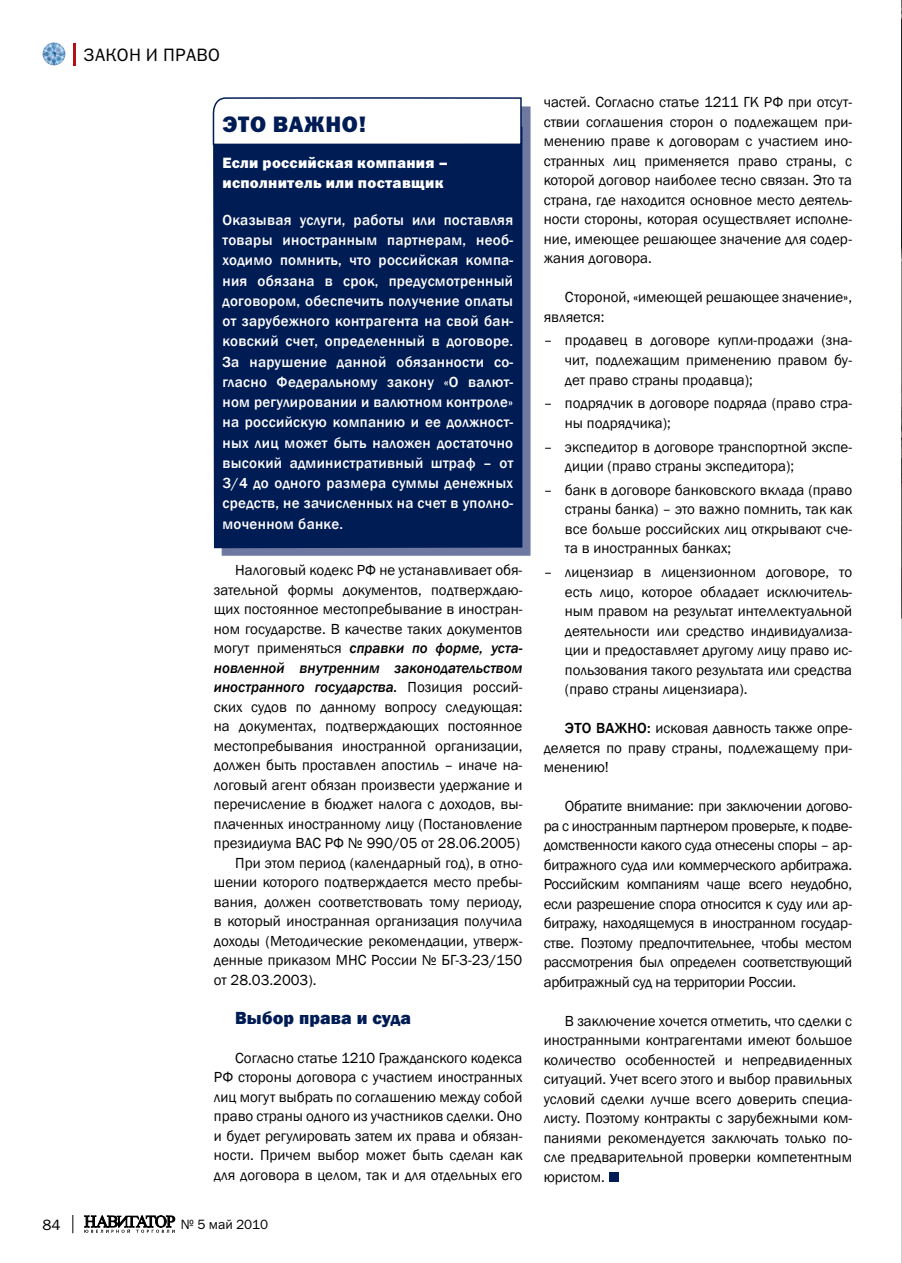
<style>
.page{position:relative;width:902px;height:1263px;background:#fff}
.page>*{position:absolute;margin:0;border:0;box-sizing:border-box;transform-origin:0 0}
.t1{font:22.5px "Franklin Gothic Heavy C";letter-spacing:.03em;color:#001c54}
.t2{font:800 18px "Franklin Gothic";letter-spacing:.01em;color:#001c54}
.t3{font:18px "Franklin Gothic Book C";letter-spacing:.02em;color:#000}
.t4{font:15px/19.5px "Franklin Gothic";color:#000;text-align:justify}
.t5{font:500 15px/20.2px "Franklin Gothic";letter-spacing:.02em;color:#fff;text-align:justify}
.t6{font:italic 500 15px "Franklin Gothic";color:#000}
.t7{font:15px/19.5px "Franklin Gothic Heavy C";letter-spacing:.02em;color:#fff}
.t8{font:15px "Franklin Gothic Book C";color:#000}
.t9{font:13.5px "Franklin Gothic Book C";color:#000}
.s1{font-weight:400;font-style:normal}
.s2{font-weight:500}
</style>
<div class="page">
<img style="left:43px;top:43px;width:22px;height:22px;border-radius:11px">
<hr style="left:73px;top:43px;width:3px;height:23px;background:#b11116">
<svg style="left:84px;top:1215px;width:91px;height:18px"></svg>
<svg style="left:72px;top:1215px;width:1px;height:18px"></svg>
<div style="left:609px;top:1172px;width:9px;height:9px;background:#001c54"></div>
<div style="left:221px;top:106px;width:309px;height:450px;background:#6f78a1"></div>
<div style="left:213px;top:146px;width:309px;height:402px;background:#001c54"></div>
<svg style="left:212px;top:97px;width:310px;height:49px"></svg>
<img style="left:901px;top:0;width:1px;height:1263px">
<p class="t3" style="left:84px;top:45px;width:138px">ЗАКОН И ПРАВО</p>
<h1 class="t1" style="left:222px;top:111px;width:145px">ЭТО ВАЖНО!</h1>
<p class="t7" style="left:222px;top:153px;width:227px">Если российская компания – исполнитель или поставщик</p>
<p class="t5" style="left:222px;top:210px;width:292px">Оказывая услуги, работы или поставляя товары иностранным партнерам, необ&shy;ходимо помнить, что российская компа&shy;ния обязана в срок, предусмотренный договором, обеспечить получение оплаты от зарубежного контрагента на свой бан&shy;ковский счет, определенный в договоре.<br>За нарушение данной обязанности со&shy;гласно Федеральному закону «О валют&shy;ном регулировании и валютном контроле» на российскую компанию и ее должност&shy;ных лиц может быть наложен достаточно высокий административный штраф – от 3/4 до одного размера суммы денежных средств, не зачисленных на счет в уполно&shy;моченном банке.</p>
<p class="t4" style="left:235px;top:561px;width:288px">Н алоговый кодекс РФ не устанавливает обя-</p>
<p class="t4" style="left:214px;top:580px;width:310px">зательной формы документов, подтверждаю-</p>
<p class="t4" style="left:214px;top:600px;width:310px">щих постоянное местопребывание в иностран-</p>
<p class="t4" style="left:214px;top:619px;width:310px">ном государстве. В качестве таких документов</p>
<p class="t6" style="left:214px;top:639px;width:310px"><span class="s1">могут применяться</span> справки по форме, уста-</p>
<p class="t6" style="left:214px;top:658px;width:310px">новленной внутренним законодательством</p>
<p class="t6" style="left:214px;top:678px;width:310px">иностранного государства. <span class="s1">Позиция россий-</span></p>
<p class="t4" style="left:214px;top:697px;width:310px">ских судов по данному вопросу следующая:</p>
<p class="t4" style="left:214px;top:717px;width:310px">на документах, подтверждающих постоянное</p>
<p class="t4" style="left:214px;top:736px;width:310px">местопребывания иностранной организации,</p>
<p class="t4" style="left:214px;top:756px;width:310px">должен быть проставлен апостиль – иначе на-</p>
<p class="t4" style="left:214px;top:775px;width:310px">логовый агент обязан произвести удержание и</p>
<p class="t4" style="left:214px;top:795px;width:310px">перечисление в бюджет налога с доходов, вы-</p>
<p class="t4" style="left:214px;top:814px;width:310px">плаченных иностранному лицу (Постановление</p>
<p class="t4" style="left:214px;top:834px;width:307px">президиума ВАС РФ № 990/05 от 28.06.2005)</p>
<p class="t4" style="left:235px;top:853px;width:289px">При этом период (календарный год), в отно-</p>
<p class="t4" style="left:214px;top:873px;width:310px">шении которого подтверждается место пребы-</p>
<p class="t4" style="left:214px;top:892px;width:310px">вания, должен соответствовать тому периоду,</p>
<p class="t4" style="left:214px;top:912px;width:310px">в который иностранная организация получила</p>
<p class="t4" style="left:214px;top:931px;width:310px">доходы (М етодические рекомендации, утверж-</p>
<p class="t4" style="left:214px;top:951px;width:310px">денные приказом МН С России № БГ-3-23/150</p>
<p class="t4" style="left:214px;top:970px;width:104px">от 28.03.2003).</p>
<p class="t2" style="left:235px;top:1006px;width:177px">Выбор права и суда</p>
<p class="t4" style="left:214px;top:1048px;width:310px;text-indent:21px">Согласно статье 1210 Гражданского кодекса РФ стороны договора с участием иностранных лиц могут выбрать по соглашению между собой право страны одного из участников сделки. Оно и будет регулировать затем их права и обязан&shy;ности. Причем выбор может быть сделан как для договора в целом, так и для отдельных его</p>
<p class="t8" style="left:43px;top:1216px;width:20px">84</p>
<p class="t9" style="left:181px;top:1217px;width:89px">№ 5 май 2010</p>
<p class="t4" style="left:543px;top:93px;width:310px">частей. Согласно статье 1211 ГК РФ при отсут&shy;ствии соглашения сторон о подлежащем при&shy;менению праве к договорам с участием ино&shy;странных лиц применяется право страны, с которой договор наиболее тесно связан. Это та страна, где находится основное место деятель&shy;ности стороны, которая осуществляет исполне&shy;ние, имеющее решающее значение для содер&shy;жания договора.</p>
<p class="t4" style="left:543px;top:288px;width:310px;text-indent:21px">Стороной, «имеющей решающее значение», является:</p>
<p class="t4" style="left:565px;top:331px;width:289px;text-indent:-21px">– продавец в договоре купли-продажи (зна&shy;чит, подлежащим применению правом бу&shy;дет право страны продавца);</p>
<p class="t4" style="left:565px;top:394px;width:289px;text-indent:-21px">– подрядчик в договоре подряда (право стра&shy;ны подрядчика);</p>
<p class="t4" style="left:565px;top:437px;width:289px;text-indent:-21px">– экспедитор в договоре транспортной экспе&shy;диции (право страны экспедитора);</p>
<p class="t4" style="left:565px;top:480px;width:289px;text-indent:-21px">– банк в договоре банковского вклада (право страны банка) – это важно помнить, так как все больше российских лиц открывают сче&shy;та в иностранных банках;</p>
<p class="t4" style="left:565px;top:563px;width:289px;text-indent:-21px">– лицензиар в лицензионном договоре, то есть лицо, которое обладает исключитель&shy;ным правом на результат интеллектуальной деятельности или средство индивидуализа&shy;ции и предоставляет другому лицу право ис&shy;пользования такого результата или средства (право страны лицензиара).</p>
<p class="t4" style="left:543px;top:719px;width:310px;text-indent:21px"><span class="s2">Это важно :</span> исковая давность также опре&shy;деляется по праву страны, подлежащему при&shy;менению!</p>
<p class="t4" style="left:543px;top:797px;width:310px;text-indent:21px">Обратите внимание: при заключении догово&shy;ра с иностранным партнером проверьте, к подве&shy;домственности какого суда отнесены споры – ар&shy;битражного суда или коммерческого арбитража.<br>Российским компаниям чаще всего неудобно, если разрешение спора относится к суду или ар&shy;битражу, находящемуся в иностранном государ&shy;стве. Поэтому предпочтительнее, чтобы местом рассмотрения был определен соответствующий арбитражный суд на территории России.</p>
<p class="t4" style="left:543px;top:1011px;width:310px;text-indent:21px">В заключение хочется отметить, что сделки с иностранными контрагентами имеют большое количество особенностей и непредвиденных ситуаций. Учет всего этого и выбор правильных условий сделки лучше всего доверить специа&shy;листу. Поэтому контракты с зарубежными ком&shy;паниями рекомендуется заключать только по&shy;сле предварительной проверки компетентным юристом.</p>
</div>
